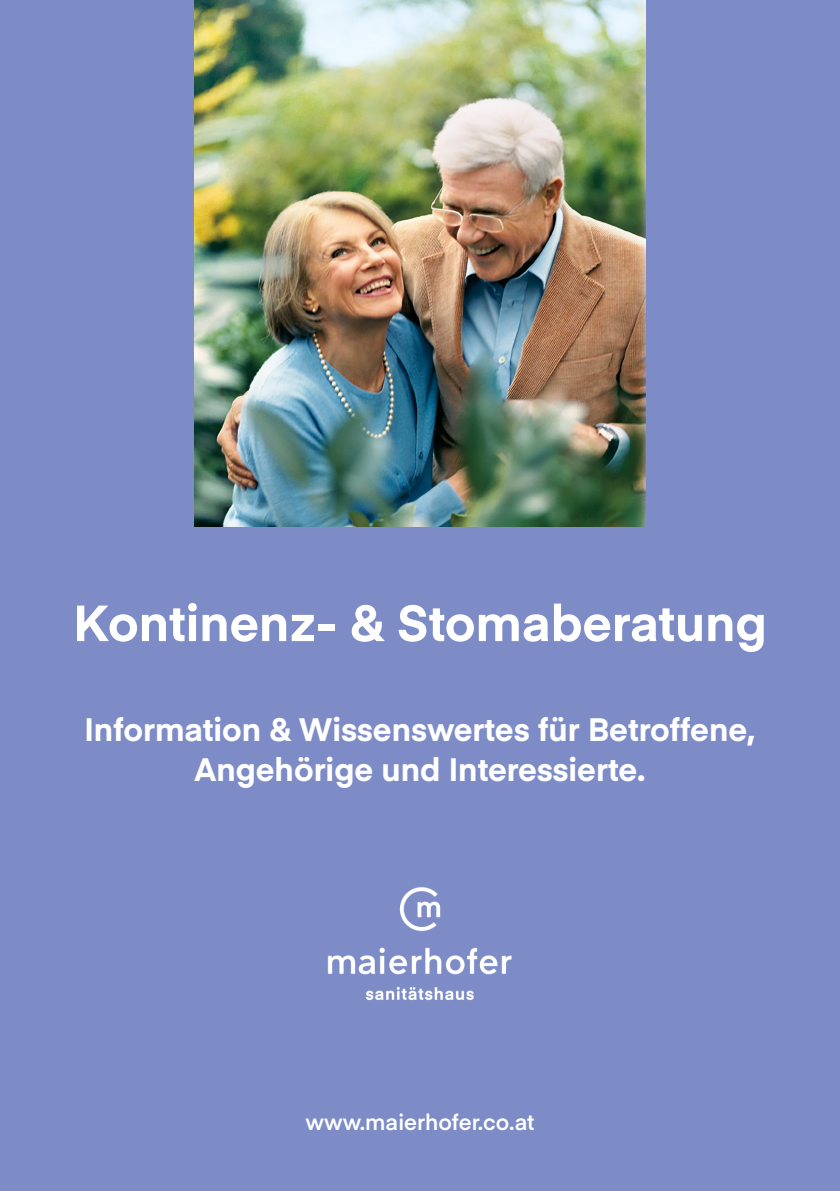
<style>
.page{position:relative;width:840px;height:1191px;background:#fff}
.page>*{position:absolute;margin:0;border:0;box-sizing:border-box;transform-origin:0 0}
.t1{font:700 50px "Eina 01";color:#fff}
.t2{font:700 32px "Eina 01";color:#fff}
.t3{font:600 22px "Eina 01";color:#fff}
</style>
<div class="page">
<div style="left:0;top:0;width:839px;height:1191px;background:#7d8cc6"></div>
<img style="left:195px;top:0;width:449px;height:526px">
<img style="left:295px;top:886px;width:249px;height:122px">
<p class="t1" style="left:73px;top:586px;width:694px">Kontinenz- &amp; Stomaberatung</p>
<p class="t2" style="left:84px;top:705px;width:672px">Information &amp; Wissenswertes für Betroffene,</p>
<p class="t2" style="left:194px;top:745px;width:452px">Angehörige und Interessierte.</p>
<p class="t3" style="left:305px;top:1106px;width:230px">www.maierhofer.co.at</p>
</div>
